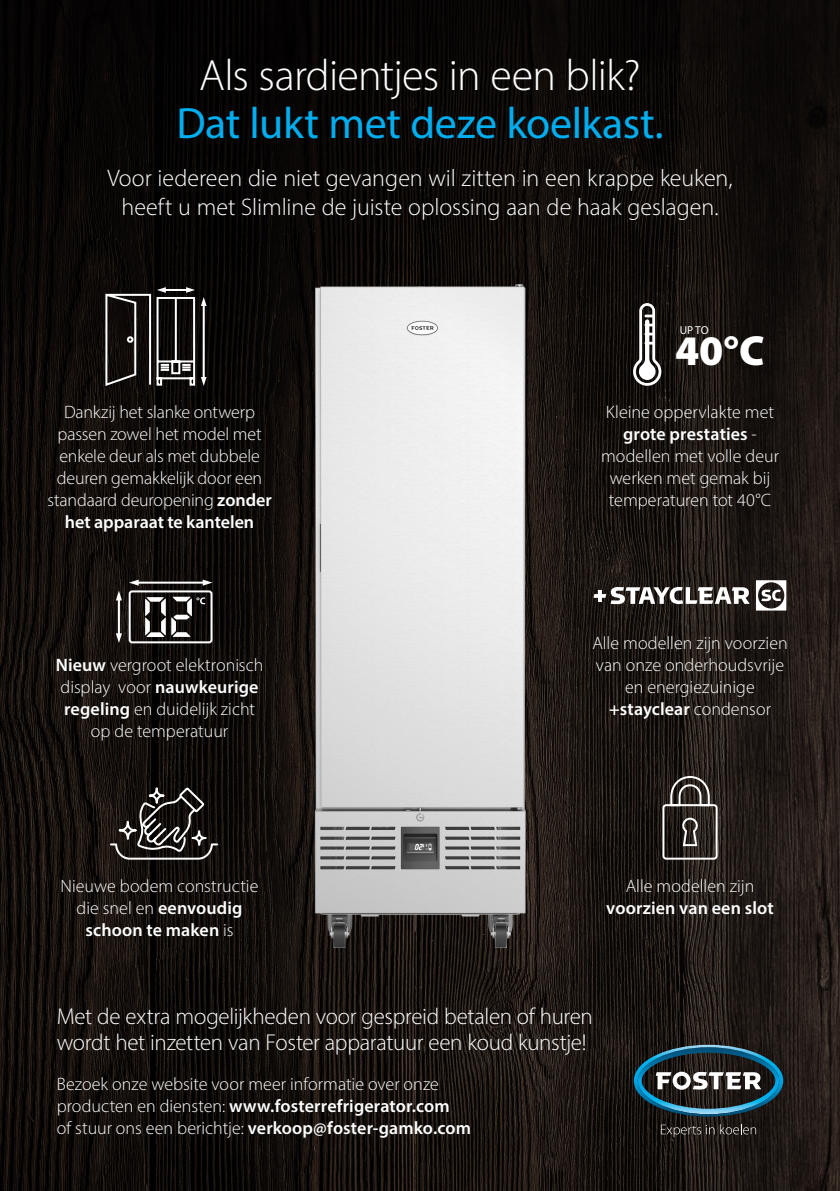
<style>
.page{position:relative;width:840px;height:1191px;background:#fff}
.page>*{position:absolute;margin:0;border:0;box-sizing:border-box;transform-origin:0 0}
.t1{font:300 44px "Myriad Pro";letter-spacing:-.02em;color:#fff}
.t2{font:44px "Myriad Pro";letter-spacing:-.01em;color:#00aeef}
.t3{font:900 42.2px "Myriad Pro";color:#fff}
.t4{font:300 24px/28.8px "Myriad Pro";letter-spacing:-.005em;color:#fff;text-align:center}
.t5{font:300 23px/26px "Myriad Pro";letter-spacing:-.015em;color:#fff}
.t6{font:300 18px/22px "Myriad Pro";color:#fff;text-align:center}
.t7{font:600 18px "Myriad Pro";letter-spacing:.005em;color:#fff}
.t8{font:11.6px "Myriad Pro";color:#fff}
.s1{font-weight:600}
</style>
<div class="page">
<img style="left:0;top:0;width:839px;height:1191px">
<img style="left:300px;top:269px;width:243px;height:690px">
<svg style="left:593px;top:587px;width:156px;height:17px"></svg>
<svg style="left:755px;top:580px;width:30px;height:30px"></svg>
<svg style="left:661px;top:775px;width:57px;height:85px;background:#4a4541"></svg>
<svg style="left:109px;top:785px;width:110px;height:75px;background:#363230"></svg>
<svg style="left:145px;top:597px;width:60px;height:40px"></svg>
<div style="left:129px;top:590px;width:83px;height:53px;border:2px solid #fff;border-radius:2px"></div>
<hr style="left:134px;top:581px;width:73px;height:2px;background:#fff">
<hr style="left:118px;top:597px;width:2px;height:41px;background:#fff">
<svg style="left:129px;top:579px;width:10px;height:6px"></svg>
<svg style="left:116px;top:591px;width:6px;height:9px"></svg>
<svg style="left:116px;top:633px;width:6px;height:10px"></svg>
<svg style="left:202px;top:579px;width:10px;height:6px"></svg>
<svg style="left:632px;top:303px;width:29px;height:83px"></svg>
<svg style="left:104px;top:287px;width:102px;height:100px;background:#393735"></svg>
<svg style="left:633px;top:1044px;width:149px;height:72px;background:#334a53"></svg>
<svg style="left:660px;top:1124px;width:95px;height:13px"></svg>
<h1 class="t1" style="left:199px;top:49px;width:442px">Als sardientjes in een blik?</h1>
<h1 class="t2" style="left:176px;top:96px;width:488px">Dat lukt met deze koelkast.</h1>
<h3 class="t4" style="left:107px;top:163px;width:626px">Voor iedereen die niet gevangen wil zitten in een krappe keuken, heeft u met Slimline de juiste oplossing aan de haak geslagen.</h3>
<p class="t6" style="left:47px;top:400px;width:226px">Dankzij het slanke ontwerp passen zowel het model met enkele deur als met dubbele deuren gemakkelijk door een standaard deuropening <span class="s1">zonder het apparaat te kantelen</span></p>
<p class="t6" style="left:56px;top:654px;width:209px"><span class="s1">Nieuw</span> vergroot elektronisch display voor <span class="s1">nauwkeurige regeling</span> en duidelijk zicht op de temperatuur</p>
<p class="t6" style="left:61px;top:874px;width:199px">Nieuwe bodem constructie die snel en <span class="s1">eenvoudig schoon te maken</span> is</p>
<p class="t8" style="left:679px;top:323px;width:30px">UP TO</p>
<h2 class="t3" style="left:674px;top:323px;width:91px">40°C</h2>
<p class="t6" style="left:600px;top:400px;width:179px">Kleine oppervlakte met <span class="s1">grote prestaties</span> - modellen met volle deur werken met gemak bij temperaturen tot 40°C</p>
<p class="t6" style="left:592px;top:632px;width:197px">Alle modellen zijn voorzien van onze onderhoudsvrije en energiezuinige <span class="s1">+stayclear</span> condensor</p>
<p class="t6" style="left:625px;top:874px;width:130px">Alle modellen zijn</p>
<p class="t7" style="left:606px;top:896px;width:169px">voorzien van een slot</p>
<p class="t5" style="left:57px;top:1003px;width:537px">Met de extra mogelijkheden voor gespreid betalen of huren wordt het inzetten van Foster apparatuur een koud kunstje!</p>
<p class="t6" style="left:57px;top:1073px;width:415px;text-align:left">Bezoek onze website voor meer informatie over onze producten en diensten: <span class="s1">www.fosterrefrigerator.com<br></span>of stuur ons een berichtje: <span class="s1">verkoop@foster-gamko.com</span></p>
</div>
